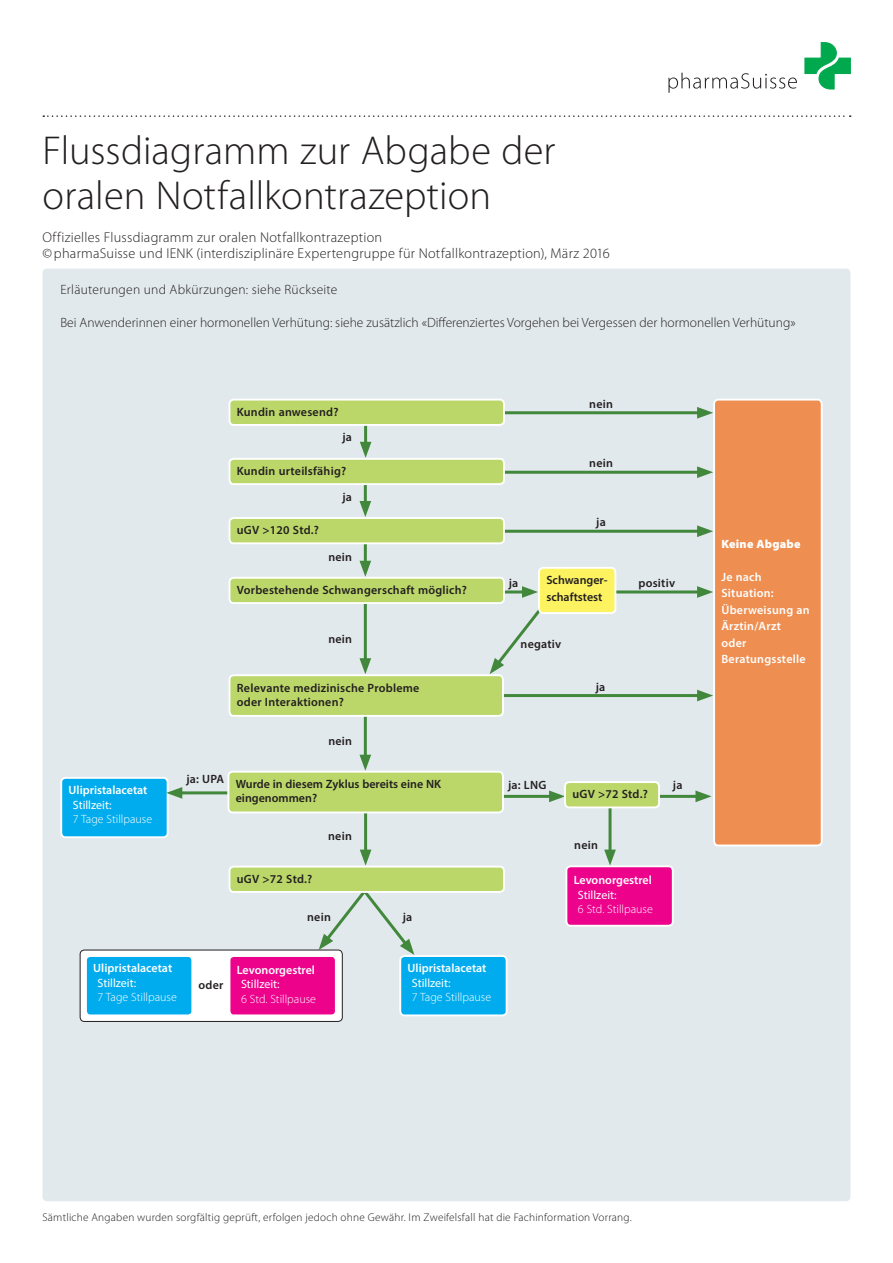
<style>
.page{position:relative;width:893px;height:1263px;background:#fff}
.page>*{position:absolute;margin:0;border:0;box-sizing:border-box;transform-origin:0 0}
.t1{font:300 40.5px/45px "Myriad Pro";color:#231f20}
.t2{font:300 14.25px/16.5px "Myriad Pro";letter-spacing:.015em;color:#231f20}
.t3{font:300 13.5px "Myriad Pro";color:#231f20}
.t4{font:300 13.5px "Myriad Pro";letter-spacing:.02em;color:#231f20}
.t5{font:600 12px/14.4px "Myriad Pro";letter-spacing:.02em;color:#231f20}
.t6{font:600 12px "Myriad Pro";color:#fff}
.t7{font:300 12px "Myriad Pro";color:#fff}
.t8{font:600 12px/16.5px "Myriad Pro";color:#231f20}
.t9{font:600 12px/16.5px "Myriad Pro";letter-spacing:.02em;color:#fff}
.t10{font:12px "Myriad Pro";color:#fff}
.t11{font:900 12px "Myriad Pro";letter-spacing:.02em;color:#fff}
.t12{font:300 11.25px "Myriad Pro";letter-spacing:.02em;color:#231f20}
</style>
<div class="page">
<div style="left:43px;top:269px;width:807px;height:932px;background:#e2e9ed;border-radius:4px"></div>
<div style="left:80px;top:950px;width:262px;height:71px;background:#fff;border-radius:4px"></div>
<div style="left:80px;top:950px;width:262px;height:72px;border:1px solid #231f20;border-radius:4px"></div>
<hr style="left:364px;top:420px;width:3px;height:27px;background:#42883c">
<svg style="left:360px;top:442px;width:11px;height:16px"></svg>
<hr style="left:364px;top:479px;width:3px;height:28px;background:#42883c">
<svg style="left:359px;top:501px;width:12px;height:16px"></svg>
<hr style="left:364px;top:541px;width:3px;height:25px;background:#42883c">
<svg style="left:359px;top:561px;width:12px;height:16px"></svg>
<hr style="left:364px;top:598px;width:3px;height:66px;background:#42883c">
<svg style="left:359px;top:658px;width:12px;height:16px"></svg>
<hr style="left:364px;top:713px;width:3px;height:47px;background:#42883c">
<svg style="left:359px;top:755px;width:12px;height:16px"></svg>
<hr style="left:364px;top:807px;width:3px;height:48px;background:#42883c">
<svg style="left:360px;top:849px;width:11px;height:17px"></svg>
<svg style="left:43px;top:115px;width:808px;height:2px"></svg>
<svg style="left:805px;top:43px;width:45px;height:46px"></svg>
<svg style="left:668px;top:73px;width:129px;height:20px"></svg>
<div style="left:714px;top:400px;width:108px;height:445px;background:#ee8e51;border-radius:4px"></div>
<div style="left:713px;top:399px;width:110px;height:447px;border:2px solid #fff;border-radius:4px"></div>
<hr style="left:493px;top:411px;width:210px;height:3px;background:#42883c">
<svg style="left:697px;top:407px;width:16px;height:12px"></svg>
<hr style="left:493px;top:471px;width:210px;height:3px;background:#42883c">
<svg style="left:697px;top:466px;width:16px;height:12px"></svg>
<hr style="left:484px;top:530px;width:219px;height:3px;background:#42883c">
<svg style="left:697px;top:525px;width:16px;height:12px"></svg>
<hr style="left:657px;top:795px;width:44px;height:3px;background:#42883c">
<svg style="left:695px;top:790px;width:17px;height:12px"></svg>
<hr style="left:484px;top:795px;width:71px;height:3px;background:#42883c">
<svg style="left:549px;top:790px;width:15px;height:12px"></svg>
<svg style="left:490px;top:610px;width:49px;height:64px"></svg>
<div style="left:566px;top:866px;width:107px;height:60px;background:#ed028c;border-radius:4px"></div>
<div style="left:565px;top:865px;width:109px;height:62px;border:2px solid #fff;border-radius:4px"></div>
<div style="left:61px;top:778px;width:107px;height:59px;background:#00aced;border-radius:4px"></div>
<div style="left:60px;top:777px;width:109px;height:61px;border:2px solid #fff;border-radius:4px"></div>
<svg style="left:319px;top:893px;width:95px;height:62px"></svg>
<hr style="left:177px;top:791px;width:50px;height:3px;background:#42883c">
<svg style="left:166px;top:787px;width:16px;height:12px"></svg>
<hr style="left:608px;top:590px;width:95px;height:3px;background:#42883c">
<svg style="left:697px;top:586px;width:16px;height:12px"></svg>
<div style="left:539px;top:568px;width:76px;height:45px;background:#fdf361;border-radius:4px"></div>
<div style="left:538px;top:567px;width:78px;height:47px;border:2px solid #fff;border-radius:4px"></div>
<hr style="left:608px;top:802px;width:3px;height:53px;background:#42883c">
<svg style="left:604px;top:849px;width:12px;height:17px"></svg>
<div style="left:400px;top:956px;width:107px;height:59px;background:#00aced;border-radius:4px"></div>
<div style="left:399px;top:955px;width:109px;height:61px;border:2px solid #fff;border-radius:4px"></div>
<div style="left:86px;top:956px;width:106px;height:59px;background:#00aced;border-radius:4px"></div>
<div style="left:85px;top:955px;width:108px;height:61px;border:2px solid #fff;border-radius:4px"></div>
<div style="left:229px;top:956px;width:107px;height:59px;background:#ed028c;border-radius:4px"></div>
<div style="left:229px;top:955px;width:108px;height:61px;border:2px solid #fff;border-radius:4px"></div>
<div style="left:229px;top:400px;width:275px;height:25px;background:#bbd76a;border-radius:4px"></div>
<div style="left:229px;top:399px;width:276px;height:27px;border:2px solid #fff;border-radius:4px"></div>
<div style="left:229px;top:459px;width:275px;height:25px;background:#bbd76a;border-radius:4px"></div>
<div style="left:229px;top:458px;width:276px;height:27px;border:2px solid #fff;border-radius:4px"></div>
<div style="left:229px;top:518px;width:275px;height:25px;background:#bbd76a;border-radius:4px"></div>
<div style="left:229px;top:517px;width:276px;height:27px;border:2px solid #fff;border-radius:4px"></div>
<div style="left:228px;top:772px;width:275px;height:40px;background:#bbd76a;border-radius:4px"></div>
<div style="left:227px;top:771px;width:277px;height:42px;border:2px solid #fff;border-radius:4px"></div>
<div style="left:229px;top:867px;width:275px;height:25px;background:#bbd76a;border-radius:4px"></div>
<div style="left:229px;top:866px;width:276px;height:27px;border:2px solid #fff;border-radius:4px"></div>
<hr style="left:484px;top:694px;width:219px;height:3px;background:#42883c">
<svg style="left:697px;top:690px;width:16px;height:11px"></svg>
<div style="left:229px;top:675px;width:274px;height:41px;background:#bbd76a;border-radius:4px"></div>
<div style="left:229px;top:674px;width:275px;height:43px;border:2px solid #fff;border-radius:4px"></div>
<div style="left:565px;top:782px;width:94px;height:25px;background:#bbd76a;border-radius:4px"></div>
<div style="left:564px;top:781px;width:96px;height:27px;border:2px solid #fff;border-radius:4px"></div>
<hr style="left:489px;top:590px;width:39px;height:3px;background:#42883c">
<svg style="left:522px;top:586px;width:16px;height:12px"></svg>
<div style="left:229px;top:578px;width:275px;height:25px;background:#bbd76a;border-radius:4px"></div>
<div style="left:229px;top:577px;width:276px;height:27px;border:2px solid #fff;border-radius:4px"></div>
<h1 class="t1" style="left:43px;top:128px;width:514px">Flussdiagramm zur Abgabe der oralen Notfallkontrazeption</h1>
<p class="t2" style="left:43px;top:229px;width:569px">Offizielles Flussdiagramm zur oralen Notfallkontrazeption<br>©pharmaSuisse und IENK (interdisziplinäre Expertengruppe für Notfallkontrazeption), März 2016</p>
<p class="t4" style="left:60px;top:282px;width:279px">Erläuterungen und Abkürzungen: siehe Rückseite</p>
<p class="t3" style="left:60px;top:315px;width:737px">Bei Anwenderinnen einer hormonellen Verhütung: siehe zusätzlich «Differenziertes Vorgehen bei Vergessen der hormonellen Verhütung»</p>
<p class="t5" style="left:237px;top:404px;width:103px">Kundin anwesend?</p>
<p class="t5" style="left:342px;top:430px;width:11px">ja</p>
<p class="t5" style="left:237px;top:464px;width:111px">Kundin urteilsfähig?</p>
<p class="t5" style="left:237px;top:523px;width:84px">uGV &gt;120 Std.?</p>
<p class="t5" style="left:342px;top:490px;width:11px">ja</p>
<p class="t5" style="left:328px;top:550px;width:25px">nein</p>
<p class="t5" style="left:237px;top:582px;width:232px">Vorbestehende Schwangerschaft möglich?</p>
<p class="t5" style="left:328px;top:631px;width:25px">nein</p>
<p class="t6" style="left:69px;top:782px;width:80px">Ulipristalacetat</p>
<p class="t10" style="left:73px;top:797px;width:40px">Stillzeit:</p>
<p class="t7" style="left:73px;top:812px;width:81px">7 Tage Stillpause</p>
<p class="t5" style="left:237px;top:680px;width:184px">Relevante medizinische Probleme oder Interaktionen?</p>
<p class="t5" style="left:186px;top:771px;width:39px">ja: UPA</p>
<p class="t5" style="left:328px;top:733px;width:25px">nein</p>
<p class="t8" style="left:236px;top:776px;width:207px;line-height:14.4px">Wurde in diesem Zyklus bereits eine NK eingenommen?</p>
<p class="t5" style="left:328px;top:828px;width:25px">nein</p>
<p class="t5" style="left:237px;top:871px;width:77px">uGV &gt;72 Std.?</p>
<p class="t5" style="left:307px;top:910px;width:25px">nein</p>
<p class="t5" style="left:403px;top:910px;width:11px">ja</p>
<p class="t6" style="left:93px;top:961px;width:80px">Ulipristalacetat</p>
<p class="t10" style="left:98px;top:975px;width:40px">Stillzeit:</p>
<p class="t7" style="left:98px;top:990px;width:81px">7 Tage Stillpause</p>
<p class="t5" style="left:198px;top:978px;width:26px">oder</p>
<p class="t6" style="left:237px;top:962px;width:80px">Levonorgestrel</p>
<p class="t10" style="left:241px;top:977px;width:40px">Stillzeit:</p>
<p class="t7" style="left:241px;top:992px;width:76px">6 Std. Stillpause</p>
<p class="t6" style="left:408px;top:961px;width:80px">Ulipristalacetat</p>
<p class="t10" style="left:412px;top:975px;width:40px">Stillzeit:</p>
<p class="t7" style="left:412px;top:990px;width:81px">7 Tage Stillpause</p>
<p class="t5" style="left:589px;top:396px;width:25px">nein</p>
<p class="t5" style="left:589px;top:456px;width:25px">nein</p>
<p class="t5" style="left:509px;top:575px;width:11px">ja</p>
<p class="t5" style="left:596px;top:515px;width:11px">ja</p>
<p class="t8" style="left:546px;top:571px;width:63px">Schwanger&shy;schaftstest</p>
<p class="t5" style="left:638px;top:575px;width:38px">positiv</p>
<p class="t5" style="left:521px;top:636px;width:42px">negativ</p>
<p class="t5" style="left:596px;top:679px;width:11px">ja</p>
<p class="t5" style="left:508px;top:778px;width:40px">ja: LNG</p>
<p class="t5" style="left:572px;top:787px;width:77px">uGV &gt;72 Std.?</p>
<p class="t5" style="left:574px;top:838px;width:25px">nein</p>
<p class="t6" style="left:574px;top:872px;width:80px">Levonorgestrel</p>
<p class="t10" style="left:578px;top:887px;width:40px">Stillzeit:</p>
<p class="t7" style="left:578px;top:902px;width:76px">6 Std. Stillpause</p>
<p class="t5" style="left:673px;top:778px;width:11px">ja</p>
<p class="t11" style="left:721px;top:537px;width:81px">Keine Abgabe</p>
<p class="t9" style="left:721px;top:568px;width:90px">Je nach<br>Situation:<br>Überweisung an<br>Ärztin/Arzt<br>oder<br>Beratungsstelle</p>
<p class="t12" style="left:43px;top:1211px;width:591px">Sämtliche Angaben wurden sorgfältig geprüft, erfolgen jedoch ohne Gewähr. Im Zweifelsfall hat die Fachinformation Vorrang.</p>
</div>
